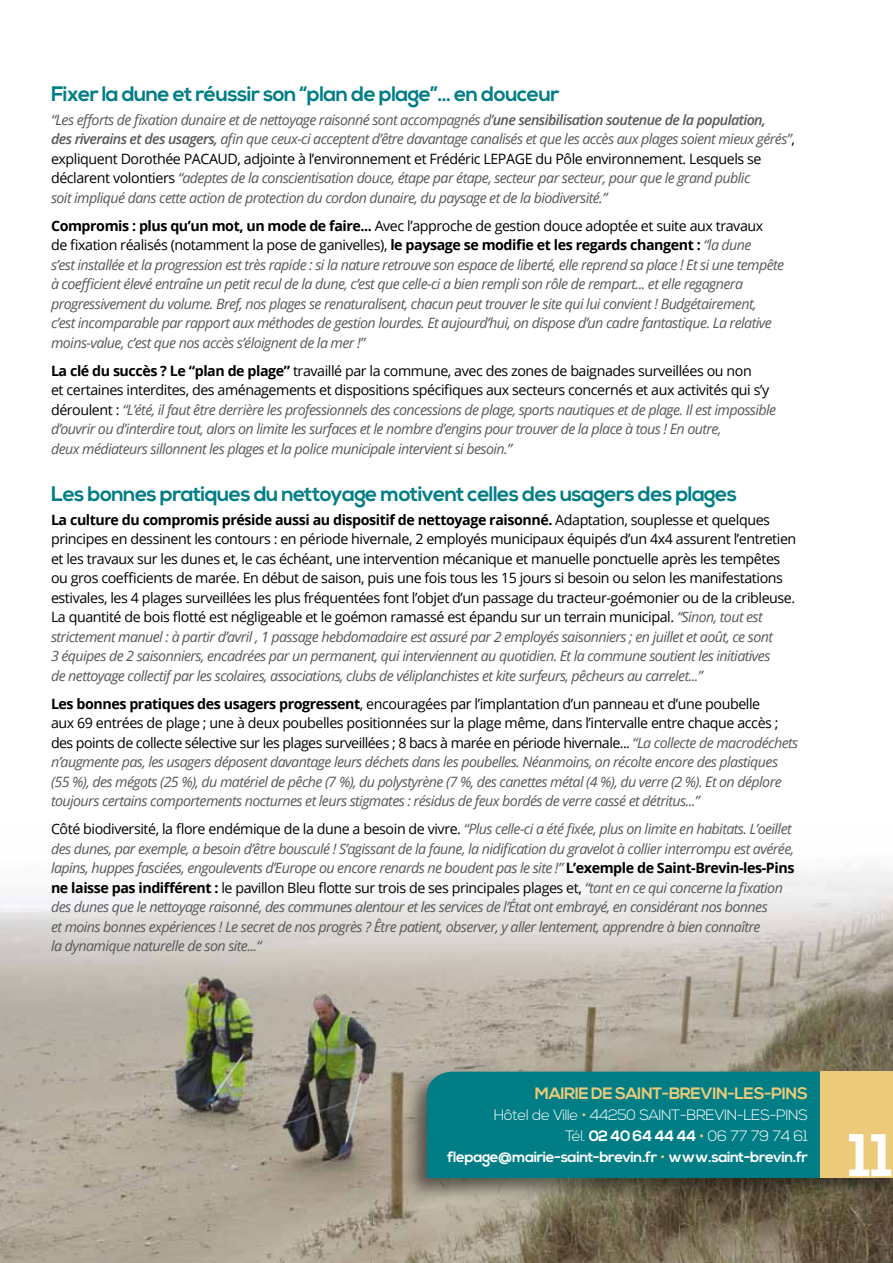
<style>
.page{position:relative;width:893px;height:1263px;background:#fff}
.page>*{position:absolute;margin:0;border:0;box-sizing:border-box;transform-origin:0 0}
.t1{font:700 60px "Nexa";color:#fff}
.t2{font:700 21px "Nexa";letter-spacing:-.03em;color:#007d85}
.t3{font:700 16.5px "Nexa";letter-spacing:-.03em;color:#ebcb79}
.t4{font:300 15px "Nexa";letter-spacing:-.03em;color:#fff}
.t5{font:700 15px "Nexa";letter-spacing:-.03em;color:#fff}
.t6{font:italic 14.25px/19.5px "Open Sans";letter-spacing:-.04em;color:#58585a}
.t7{font:14.25px/19.5px "Open Sans";letter-spacing:-.03em;color:#000}
.s1{font-weight:600}
.s2{font-style:normal;color:#000}
.s3{font-weight:700;font-style:normal;color:#000}
.s4{font-weight:700}
.s5{font-style:italic;color:#58585a}
.s6{color:#ebcb79}
.s7{font-weight:300;color:#ebcb79}
</style>
<div class="page">
<img style="left:0;top:868px;width:893px;height:395px">
<div style="left:404px;top:1066px;width:489px;height:135px;background:#000;opacity:.5"></div>
<div style="left:427px;top:1071px;width:394px;height:107px;background:#007d85"></div>
<div style="left:821px;top:1071px;width:72px;height:107px;background:#ebcb79"></div>
<h2 class="t2" style="left:51px;top:81px;width:510px">Fixer la dune et réussir son “plan de plage”... en douceur</h2>
<p class="t6" style="left:51px;top:109px;width:745px">“Les efforts de fixation dunaire et de nettoyage raisonné sont accompagnés d’<span class="s1">une sensibilisation soutenue de la population,<br>des riverains et des usagers,</span> afin que ceux-ci acceptent d’être davantage canalisés et que les accès aux plages soient mieux gérés”<span class="s2">, expliquent Dorothée PACAUD, adjointe à l’environnement et Frédéric LEPAGE du Pôle environnement. Lesquels se déclarent volontiers</span> “adeptes de la conscientisation douce, étape par étape, secteur par secteur, pour que le grand public<br>soit impliqué dans cette action de protection du cordon dunaire, du paysage et de la biodiversité.”</p>
<p class="t6" style="left:51px;top:215px;width:735px"><span class="s3">Compromis : plus qu’un mot, un mode de faire...</span> <span class="s2">Avec l’approche de gestion douce adoptée et suite aux travaux<br>de fixation réalisés (notamment la pose de ganivelles),</span> <span class="s3">le paysage se modifie et les regards changent :</span> “la dune<br>s’est installée et la progression est très rapide : si la nature retrouve son espace de liberté, elle reprend sa place ! Et si une tempête à coefficient élevé entraîne un petit recul de la dune, c’est que celle-ci a bien rempli son rôle de rempart... et elle regagnera progressivement du volume. Bref, nos plages se renaturalisent, chacun peut trouver le site qui lui convient ! Budgétairement, c’est incomparable par rapport aux méthodes de gestion lourdes. Et aujourd’hui, on dispose d’un cadre fantastique. La relative moins-value, c’est que nos accès s’éloignent de la mer !”</p>
<p class="t6" style="left:51px;top:360px;width:727px"><span class="s3">La clé du succès ? Le “plan de plage”</span> <span class="s2">travaillé par la commune, avec des zones de baignades surveillées ou non<br>et certaines interdites, des aménagements et dispositions spécifiques aux secteurs concernés et aux activités qui s’y déroulent :</span> “L’été, il faut être derrière les professionnels des concessions de plage, sports nautiques et de plage. Il est impossible d’ouvrir ou d’interdire tout, alors on limite les surfaces et le nombre d’engins pour trouver de la place à tous ! En outre,<br>deux médiateurs sillonnent les plages et la police municipale intervient si besoin.”</p>
<h2 class="t2" style="left:51px;top:482px;width:688px">Les bonnes pratiques du nettoyage motivent celles des usagers des plages</h2>
<p class="t7" style="left:51px;top:510px;width:747px"><span class="s4">La culture du compromis préside aussi au dispositif de nettoyage raisonné.</span> Adaptation, souplesse et quelques principes en dessinent les contours : en période hivernale, 2 employés municipaux équipés d’un 4x4 assurent l’entretien et les travaux sur les dunes et, le cas échéant, une intervention mécanique et manuelle ponctuelle après les tempêtes ou gros coefficients de marée. En début de saison, puis une fois tous les 15 jours si besoin ou selon les manifestations estivales, les 4 plages surveillées les plus fréquentées font l’objet d’un passage du tracteur-goémonier ou de la cribleuse.<br>La quantité de bois flotté est négligeable et le goémon ramassé est épandu sur un terrain municipal. <span class="s5">“Sinon, tout est strictement manuel : à partir d’avril , 1 passage hebdomadaire est assuré par 2 employés saisonniers ; en juillet et août, ce sont<br>3 équipes de 2 saisonniers, encadrées par un permanent, qui interviennent au quotidien. Et la commune soutient les initiatives<br>de nettoyage collectif par les scolaires, associations, clubs de véliplanchistes et kite surfeurs, pêcheurs au carrelet...”</span></p>
<p class="t6" style="left:51px;top:693px;width:749px"><span class="s3">Les bonnes pratiques des usagers progressent</span><span class="s2">, encouragées par l’implantation d’un panneau et d’une poubelle<br>aux 69 entrées de plage ; une à deux poubelles positionnées sur la plage même, dans l’intervalle entre chaque accès ; des points de collecte sélective sur les plages surveillées ; 8 bacs à marée en période hivernale...</span> “La collecte de macrodéchets n’augmente pas, les usagers déposent davantage leurs déchets dans les poubelles. Néanmoins, on récolte encore des plastiques (55 %), des mégots (25 %), du matériel de pêche (7 %), du polystyrène (7 %, des canettes métal (4 %), du verre (2 %). Et on déplore toujours certains comportements nocturnes et leurs stigmates : résidus de feux bordés de verre cassé et détritus...”</p>
<p class="t6" style="left:51px;top:819px;width:745px"><span class="s2">Côté biodiversité, la flore endémique de la dune a besoin de vivre.</span> “Plus celle-ci a été fixée, plus on limite en habitats. L’oeillet des dunes, par exemple, a besoin d’être bousculé ! S’agissant de la faune, la nidification du gravelot à collier interrompu est avérée, lapins, huppes fasciées, engoulevents d’Europe ou encore renards ne boudent pas le site !” <span class="s3">L’exemple de Saint-Brevin-les-Pins ne laisse pas indifférent :</span> <span class="s2">le pavillon Bleu flotte sur trois de ses principales plages et,</span> “tant en ce qui concerne la fixation des dunes que le nettoyage raisonné, des communes alentour et les services de l’État ont embrayé, en considérant nos bonnes<br>et moins bonnes expériences ! Le secret de nos progrès ? Être patient, observer, y aller lentement, apprendre à bien connaître<br>la dynamique naturelle de son site...“</p>
<p class="t3" style="left:535px;top:1084px;width:275px">MAIRIE DE SAINT-BREVIN-LES-PINS</p>
<p class="t4" style="left:494px;top:1106px;width:164px">HÔTEL DE VILLE <span class="s6">•</span> 44250 SAINT</p>
<p class="t4" style="left:680px;top:1106px;width:26px">-BREVIN</p>
<p class="t4" style="left:737px;top:1106px;width:57px">-LES-PINS</p>
<p class="t4" style="left:565px;top:1127px;width:244px">TÉL. <span class="s4">02 40 64 44 44</span> <span class="s6">•</span> 06 77 79 74 61</p>
<p class="t5" style="left:448px;top:1148px;width:362px">flepage@mairie-saint-brevin.fr <span class="s7">•</span> www.saint-brevin.fr</p>
<h1 class="t1" style="left:849px;top:1121px;width:46px">11</h1>
</div>
